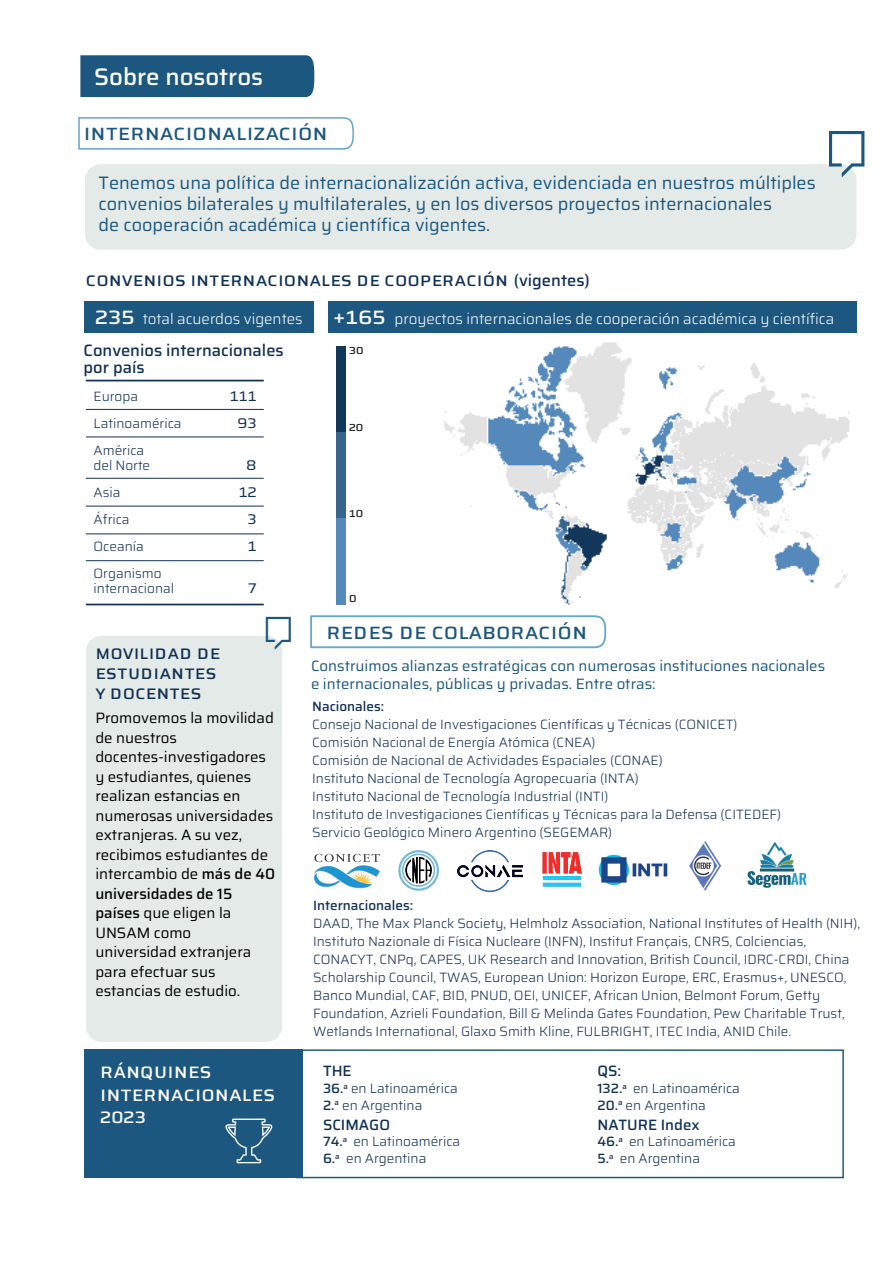
<style>
.page{position:relative;width:893px;height:1263px;background:#fff}
.page>*{position:absolute;margin:0;border:0;box-sizing:border-box;transform-origin:0 0}
.t1{font:51.6px "Saira UNSAM";color:#1c577f}
.t2{font:36.45px "Saira UNSAM";color:#1c577f}
.t3{font:500 24px "Saira UNSAM";color:#fff}
.t4{font:22.8px "Saira UNSAM Medium SC";color:#fff}
.t5{font:21px "Saira UNSAM Medium SC";color:#1c577f}
.t6{font:19.5px/22.5px "Saira UNSAM Medium SC";color:#fff}
.t7{font:18px/21px "Saira UNSAM";color:#1c577f}
.t8{font:18px/19.8px "Saira UNSAM Medium SC";color:#103256}
.t9{font:500 16.5px/17.1px "Saira UNSAM";color:#123156}
.t10{font:16.5px/27px "Saira UNSAM Regular SC";color:#123156;text-align:center}
.t11{font:15px/19.5px "Saira UNSAM";color:#000001}
.t12{font:15px/18px "Saira UNSAM";color:#1c577f}
.t13{font:300 15px "Saira UNSAM";color:#fff}
.t14{font:500 15px "Saira UNSAM";color:#103256}
.t15{font:300 13.5px/18px "Saira UNSAM";color:#123156}
.t16{font:300 13.5px/16.8px "Saira UNSAM";color:#103256}
.t17{font:500 13.5px "Saira UNSAM";color:#123156}
.t18{font:12px "Saira UNSAM Medium SC";color:#231f20}
.s1{font-family:"Saira UNSAM";font-weight:500;font-size:16.5px;color:#113156}
.s2{font-family:"Saira UNSAM Medium SC";font-weight:400;font-size:22.8px}
.s3{font-weight:500}
</style>
<div class="page">
<img style="left:444px;top:342px;width:406px;height:263px">
<div style="left:85px;top:164px;width:771px;height:86px;background:#e4eae7;border-radius:16px"></div>
<svg style="left:78px;top:117px;width:276px;height:33px"></svg>
<svg style="left:310px;top:615px;width:297px;height:34px"></svg>
<div style="left:84px;top:1049px;width:219px;height:129px;background:#1c577f"></div>
<div style="left:296px;top:1049px;width:548px;height:129px;border:1px solid #1c577f"></div>
<div style="left:85px;top:301px;width:229px;height:32px;background:#1c577f"></div>
<div style="left:328px;top:301px;width:528px;height:32px;background:#1c577f"></div>
<hr style="left:86px;top:409px;width:178px;height:1px;background:#123156">
<hr style="left:86px;top:380px;width:178px;height:1px;background:#123156">
<hr style="left:86px;top:437px;width:178px;height:1px;background:#123156">
<hr style="left:86px;top:478px;width:178px;height:1px;background:#123156">
<hr style="left:86px;top:506px;width:178px;height:1px;background:#123156">
<hr style="left:86px;top:534px;width:178px;height:1px;background:#123156">
<hr style="left:86px;top:560px;width:178px;height:1px;background:#123156">
<hr style="left:86px;top:604px;width:178px;height:1px;background:#123156">
<svg style="left:225px;top:1118px;width:48px;height:45px"></svg>
<div style="left:86px;top:636px;width:196px;height:406px;background:#e4eae7;border-radius:16px"></div>
<svg style="left:398px;top:850px;width:41px;height:41px"></svg>
<img style="left:315px;top:853px;width:65px;height:36px">
<img style="left:458px;top:850px;width:62px;height:41px">
<img style="left:520px;top:852px;width:62px;height:35px">
<img style="left:598px;top:854px;width:70px;height:32px">
<img style="left:689px;top:841px;width:33px;height:50px">
<img style="left:747px;top:841px;width:60px;height:47px">
<div style="left:80px;top:55px;width:234px;height:42px;background:#1c577f"></div>
<div style="left:336px;top:346px;width:9px;height:87px;background:#13365b"></div>
<div style="left:336px;top:432px;width:9px;height:87px;background:#36648c"></div>
<div style="left:336px;top:518px;width:9px;height:87px;background:#5589bb"></div>
<h3 class="t3" style="left:94px;top:57px;width:170px">Sobre nosotros</h3>
<h3 class="t5" style="left:84px;top:121px;width:246px">INTERNACIONALIZACIÓN</h3>
<h3 class="t7" style="left:99px;top:172px;width:718px">Tenemos una política de internacionalización activa, evidenciada en nuestros múltiples convenios bilaterales y multilaterales, y en los diversos proyectos internacionales<br>de cooperación académica y científica vigentes.</h3>
<h1 class="t1" style="left:826px;top:106px;width:43px">T</h1>
<h3 class="t8" style="left:86px;top:270px;width:505px">CONVENIOS INTERNACIONALES DE COOPERACIÓN <span class="s1">(vigentes)</span></h3>
<h3 class="t4" style="left:95px;top:302px;width:42px">235</h3>
<p class="t13" style="left:333px;top:306px;width:503px"><span class="s2">+165</span> proyectos internacionales de cooperación académica y científica</p>
<p class="t13" style="left:143px;top:306px;width:162px">total acuerdos vigentes</p>
<p class="t9" style="left:84px;top:341px;width:202px">Convenios internacionales por país</p>
<p class="t15" style="left:94px;top:382px;width:90px;line-height:27px">Europa<br>Latinoamérica<br>América</p>
<p class="t15" style="left:94px;top:451px;width:70px;line-height:27px">del Norte<br>Asia<br>África<br>Oceanía<br>Organismo</p>
<p class="t15" style="left:94px;top:579px;width:82px">internacional</p>
<p class="t10" style="left:230px;top:382px;width:28px">111<br>93</p>
<p class="t10" style="left:239px;top:451px;width:19px">8<br>12<br>3<br>1</p>
<p class="t10" style="left:248px;top:574px;width:10px">7</p>
<p class="t18" style="left:349px;top:343px;width:16px">30</p>
<p class="t18" style="left:349px;top:420px;width:16px">20</p>
<p class="t18" style="left:349px;top:506px;width:16px">10</p>
<p class="t18" style="left:349px;top:591px;width:9px">0</p>
<h2 class="t2" style="left:264px;top:600px;width:31px">T</h2>
<h3 class="t5" style="left:327px;top:619px;width:262px">REDES DE COLABORACIÓN</h3>
<h3 class="t8" style="left:95px;top:643px;width:127px">MOVILIDAD DE<br>ESTUDIANTES<br>Y DOCENTES</h3>
<p class="t12" style="left:311px;top:656px;width:516px">Construimos alianzas estratégicas con numerosas instituciones nacionales e internacionales, públicas y privadas. Entre otras:</p>
<p class="t17" style="left:312px;top:695px;width:73px">Nacionales:</p>
<p class="t15" style="left:312px;top:715px;width:470px">Consejo Nacional de Investigaciones Científicas y Técnicas (CONICET)<br>Comisión Nacional de Energía Atómica (CNEA)<br>Comisión de Nacional de Actividades Espaciales (CONAE)<br>Instituto Nacional de Tecnología Agropecuaria (INTA)<br>Instituto Nacional de Tecnología Industrial (INTI)<br>Instituto de Investigaciones Científicas y Técnicas para la Defensa (CITEDEF)<br>Servicio Geológico Minero Argentino (SEGEMAR)</p>
<p class="t11" style="left:95px;top:708px;width:181px">Promovemos la movilidad de nuestros docentes-investigadores y estudiantes, quienes realizan estancias en numerosas universidades extranjeras. A su vez, recibimos estudiantes de intercambio de <span class="s3">más de 40 universidades de 15 países</span> que eligen la<br>UNSAM como universidad extranjera para efectuar sus estancias de estudio.</p>
<p class="t17" style="left:313px;top:894px;width:102px">Internacionales:</p>
<p class="t15" style="left:313px;top:914px;width:549px">DAAD, The Max Planck Society, Helmholz Association, National Institutes of Health (NIH), Instituto Nazionale di Física Nucleare (INFN), Institut Français, CNRS, Colciencias, CONACYT, CNPq, CAPES, UK Research and Innovation, British Council, IDRC-CRDI, China Scholarship Council, TWAS, European Union: Horizon Europe, ERC, Erasmus+, UNESCO, Banco Mundial, CAF, BID, PNUD, OEI, UNICEF, African Union, Belmont Forum, Getty Foundation, Azrieli Foundation, Bill &amp; Melinda Gates Foundation, Pew Charitable Trust, Wetlands International, Glaxo Smith Kline, FULBRIGHT, ITEC India, ANID Chile.</p>
<h3 class="t6" style="left:100px;top:1060px;width:177px">RÁNQUINES<br>INTERNACIONALES<br>2023</h3>
<p class="t14" style="left:323px;top:1059px;width:30px">THE</p>
<p class="t16" style="left:323px;top:1079px;width:136px"><span class="s3">36.</span><sup>a</sup> en Latinoamérica<br><span class="s3">2.</span><sup>a</sup> en Argentina</p>
<p class="t14" style="left:323px;top:1112px;width:69px">SCIMAGO</p>
<p class="t16" style="left:323px;top:1133px;width:139px"><span class="s3">74.</span><sup>a</sup> en Latinoamérica<br><span class="s3">6.</span><sup>a</sup> en Argentina</p>
<p class="t14" style="left:597px;top:1059px;width:25px">QS:</p>
<p class="t16" style="left:597px;top:1079px;width:144px"><span class="s3">132.</span><sup>a</sup> en Latinoamérica<br><span class="s3">20.</span><sup>a</sup> en Argentina</p>
<p class="t14" style="left:597px;top:1112px;width:104px">NATURE Index</p>
<p class="t16" style="left:597px;top:1133px;width:140px"><span class="s3">46.</span><sup>a</sup> en Latinoamérica<br><span class="s3">5.</span><sup>a</sup> en Argentina</p>
</div>
